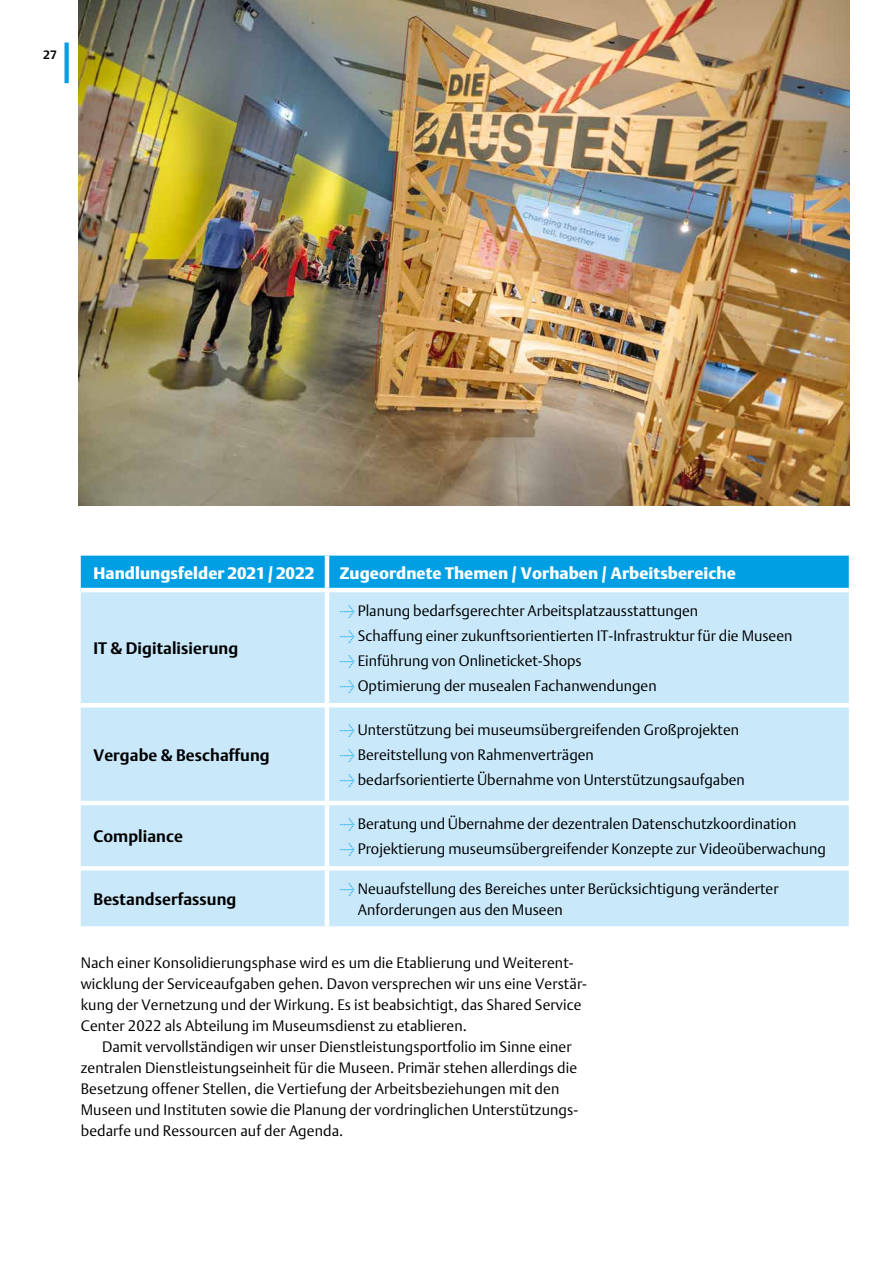
<style>
.page{position:relative;width:893px;height:1263px;background:#fff}
.page>*{position:absolute;margin:0;border:0;box-sizing:border-box;transform-origin:0 0}
.t1{font:900 16.5px "Argo DTL";letter-spacing:.005em;color:#fff}
.t2{font:700 16.5px "Argo DTL";letter-spacing:.005em;color:#000}
.t3{font:300 15px/21px "Argo DTL";color:#000}
.t4{font:700 12px "Argo DTL";color:#000}
.s1{font-family:"The Sans Semi Light Expert";font-weight:400;color:#009fe3}
</style>
<div class="page">
<div style="left:64px;top:43px;width:5px;height:40px;background:#009fe3"></div>
<div style="left:81px;top:556px;width:768px;height:32px;background:#009fe3"></div>
<div style="left:81px;top:592px;width:768px;height:334px;background:#c9e9fb"></div>
<hr style="left:325px;top:556px;width:4px;height:32px;background:#fff">
<hr style="left:325px;top:592px;width:4px;height:111px;background:#fff">
<hr style="left:325px;top:707px;width:4px;height:94px;background:#fff">
<hr style="left:325px;top:805px;width:4px;height:61px;background:#fff">
<hr style="left:325px;top:870px;width:4px;height:56px;background:#fff">
<hr style="left:81px;top:703px;width:246px;height:4px;background:#fff">
<hr style="left:327px;top:703px;width:522px;height:4px;background:#fff">
<hr style="left:81px;top:801px;width:246px;height:4px;background:#fff">
<hr style="left:327px;top:801px;width:522px;height:4px;background:#fff">
<hr style="left:81px;top:866px;width:246px;height:4px;background:#fff">
<hr style="left:327px;top:866px;width:522px;height:4px;background:#fff">
<img style="left:79px;top:0;width:770px;height:506px">
<p class="t4" style="left:43px;top:47px;width:15px">27</p>
<p class="t1" style="left:94px;top:563px;width:222px">Handlungsfelder 2021/2022</p>
<p class="t1" style="left:340px;top:563px;width:397px">Zugeordnete Themen / Vorhaben / Arbeitsbereiche</p>
<p class="t2" style="left:94px;top:638px;width:146px">IT &amp; Digitalisierung</p>
<p class="t2" style="left:94px;top:745px;width:178px">Vergabe &amp; Beschaffung</p>
<p class="t2" style="left:94px;top:826px;width:91px">Compliance</p>
<p class="t3" style="left:340px;top:597px;width:454px;line-height:25.2px"><span class="s1">Û</span> Planung bedarfsgerechter Arbeitsplatzausstattungen<br><span class="s1">Û</span> Schaffung einer zukunftsorientierten IT-Infrastruktur für die Museen <span class="s1">Û</span> Einführung von Onlineticket-Shops<br><span class="s1">Û</span> Optimierung der musealen Fachanwendungen</p>
<p class="t3" style="left:340px;top:717px;width:407px;line-height:25.2px"><span class="s1">Û</span> Unterstützung bei museumsübergreifenden Großprojekten<br><span class="s1">Û</span> Bereitstellung von Rahmenverträgen<br><span class="s1">Û</span> bedarfsorientierte Übernahme von Unterstützungsaufgaben</p>
<p class="t3" style="left:340px;top:811px;width:488px;line-height:25.2px"><span class="s1">Û</span> Beratung und Übernahme der dezentralen Datenschutzkoordination<br><span class="s1">Û</span> Projektierung museumsübergreifender Konzepte zur Videoüberwachung</p>
<p class="t2" style="left:94px;top:889px;width:144px">Bestandserfassung</p>
<p class="t3" style="left:358px;top:878px;width:422px;text-indent:-18px"><span class="s1">Û</span> Neuaufstellung des Bereiches unter Berücksichtigung veränderter<br>Anforderungen aus den Museen</p>
<p class="t3" style="left:81px;top:952px;width:508px">Nach einer Konsolidierungsphase wird es um die Etablierung und Weiterent&shy;wicklung der Serviceaufgaben gehen. Davon versprechen wir uns eine Verstär&shy;kung der Vernetzung und der Wirkung. Es ist beabsichtigt, das Shared Service Center 2022 als Abteilung im Museumsdienst zu etablieren.</p>
<p class="t3" style="left:81px;top:1036px;width:499px;text-indent:21px">Damit vervollständigen wir unser Dienstleistungsportfolio im Sinne einer zentralen Dienstleistungseinheit für die Museen. Primär stehen allerdings die Besetzung offener Stellen, die Vertiefung der Arbeitsbeziehungen mit den Museen und Instituten sowie die Planung der vordringlichen Unterstützungs&shy;bedarfe und Ressourcen auf der Agenda.</p>
</div>
